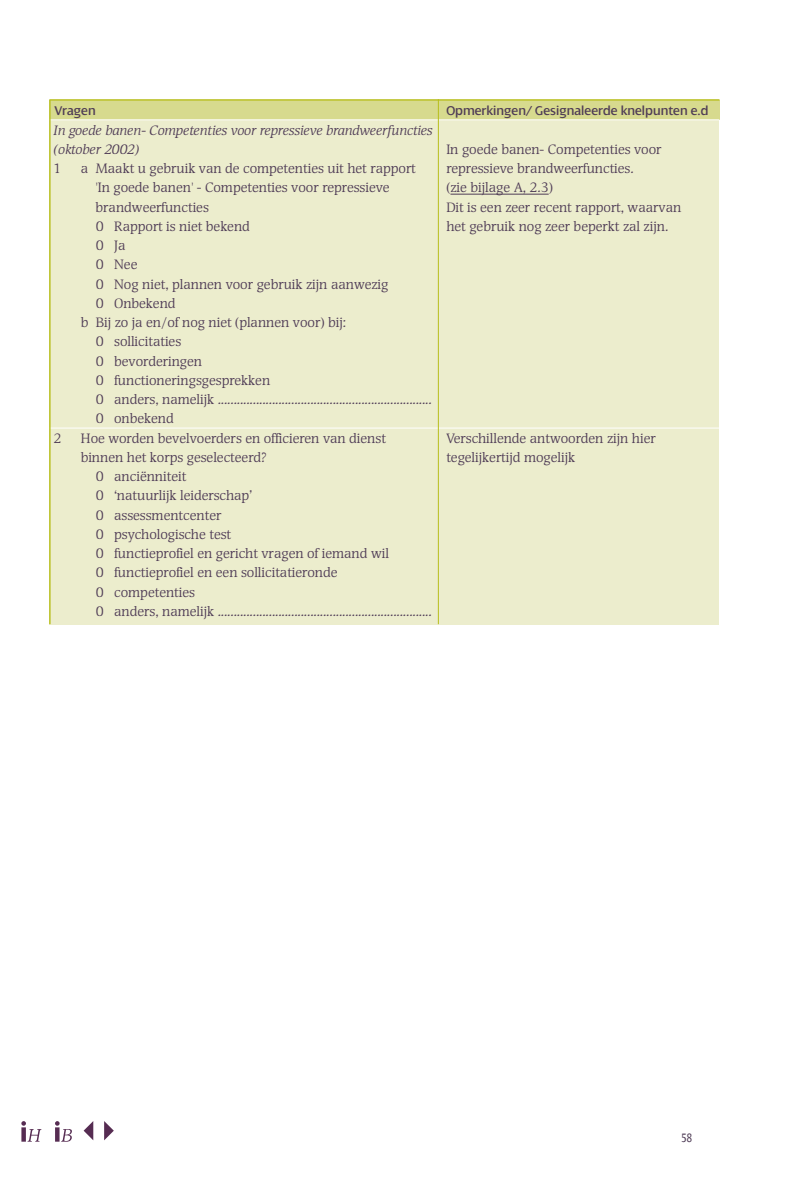
<style>
.page{position:relative;width:793px;height:1190px;background:#fff}
.page>*{position:absolute;margin:0;border:0;box-sizing:border-box;transform-origin:0 0}
.t1{font:13.65px/19.2px "Devin";color:#4f3c56}
.t2{font:italic 13.65px/19.2px "Devin";letter-spacing:-.01em;color:#4f3c56}
.t3{font:13.65px "Dialog";color:#4f3c56}
.t4{font:13.12px "Dialog Cond";color:#4f3c56}
</style>
<div class="page">
<svg style="left:104px;top:1121px;width:10px;height:19px"></svg>
<svg style="left:84px;top:1121px;width:9px;height:19px"></svg>
<svg style="left:55px;top:1121px;width:17px;height:20px"></svg>
<svg style="left:21px;top:1121px;width:20px;height:20px"></svg>
<div style="left:50px;top:101px;width:669px;height:523px;background:#ecedcd"></div>
<div style="left:50px;top:100px;width:669px;height:20px;background:#d7da8e"></div>
<hr style="left:48px;top:119px;width:671px;height:1px;background:#fff">
<hr style="left:49px;top:99px;width:670px;height:2px;background:#b7be1b">
<hr style="left:450px;top:194px;width:99px;height:1px;background:#4f3c56">
<hr style="left:48px;top:428px;width:671px;height:1px;background:#fff">
<hr style="left:438px;top:99px;width:1px;height:525px;background:#b7be1b">
<hr style="left:49px;top:100px;width:2px;height:524px;background:#b7be1b">
<p class="t3" style="left:54px;top:105px;width:43px">Vragen</p>
<p class="t3" style="left:446px;top:105px;width:264px">Opmerkingen/ Gesignaleerde knelpunten e.d</p>
<p class="t2" style="left:54px;top:122px;width:380px">In goede banen- Competenties voor repressieve brandweerfuncties (oktober 2002)</p>
<p class="t1" style="left:54px;top:160px;width:9px">1</p>
<p class="t1" style="left:81px;top:160px;width:336px">a Maakt u gebruik van de competenties uit het rapport</p>
<p class="t1" style="left:96px;top:180px;width:296px">'In goede banen' - Competenties voor repressieve</p>
<p class="t1" style="left:96px;top:199px;width:115px">brandweerfuncties</p>
<p class="t1" style="left:96px;top:218px;width:156px">0 Rapport is niet bekend</p>
<p class="t1" style="left:96px;top:237px;width:31px">0 Ja</p>
<p class="t1" style="left:96px;top:257px;width:43px">0 Nee</p>
<p class="t1" style="left:96px;top:276px;width:294px">0 Nog niet, plannen voor gebruik zijn aanwezig</p>
<p class="t1" style="left:96px;top:295px;width:81px">0 Onbekend</p>
<p class="t1" style="left:81px;top:314px;width:267px">b Bij zo ja en/of nog niet (plannen voor) bij:</p>
<p class="t1" style="left:96px;top:334px;width:87px">0 sollicitaties</p>
<p class="t1" style="left:96px;top:353px;width:108px">0 bevorderingen</p>
<p class="t1" style="left:96px;top:372px;width:176px">0 functioneringsgesprekken</p>
<p class="t1" style="left:96px;top:391px;width:337px">0 anders, namelijk ...................................................................</p>
<p class="t1" style="left:96px;top:411px;width:80px">0 onbekend</p>
<p class="t1" style="left:54px;top:430px;width:9px">2</p>
<p class="t1" style="left:81px;top:430px;width:306px">Hoe worden bevelvoerders en officieren van dienst</p>
<p class="t1" style="left:81px;top:449px;width:187px">binnen het korps geselecteerd?</p>
<p class="t1" style="left:96px;top:468px;width:92px">0 anciënniteit</p>
<p class="t1" style="left:96px;top:488px;width:158px">0 ‘natuurlijk leiderschap’</p>
<p class="t1" style="left:96px;top:507px;width:127px">0 assessmentcenter</p>
<p class="t1" style="left:96px;top:526px;width:137px">0 psychologische test</p>
<p class="t1" style="left:96px;top:545px;width:295px">0 functieprofiel en gericht vragen of iemand wil</p>
<p class="t1" style="left:96px;top:565px;width:243px">0 functieprofiel en een sollicitatieronde</p>
<p class="t1" style="left:96px;top:584px;width:101px">0 competenties</p>
<p class="t1" style="left:96px;top:603px;width:337px">0 anders, namelijk ...................................................................</p>
<p class="t1" style="left:446px;top:141px;width:236px">In goede banen- Competenties voor repressieve brandweerfuncties.<br>(zie bijlage A, 2.3)<br>Dit is een zeer recent rapport, waarvan het gebruik nog zeer beperkt zal zijn.</p>
<p class="t1" style="left:446px;top:430px;width:211px">Verschillende antwoorden zijn hier tegelijkertijd mogelijk</p>
<p class="t4" style="left:681px;top:1132px;width:12px">58</p>
</div>
